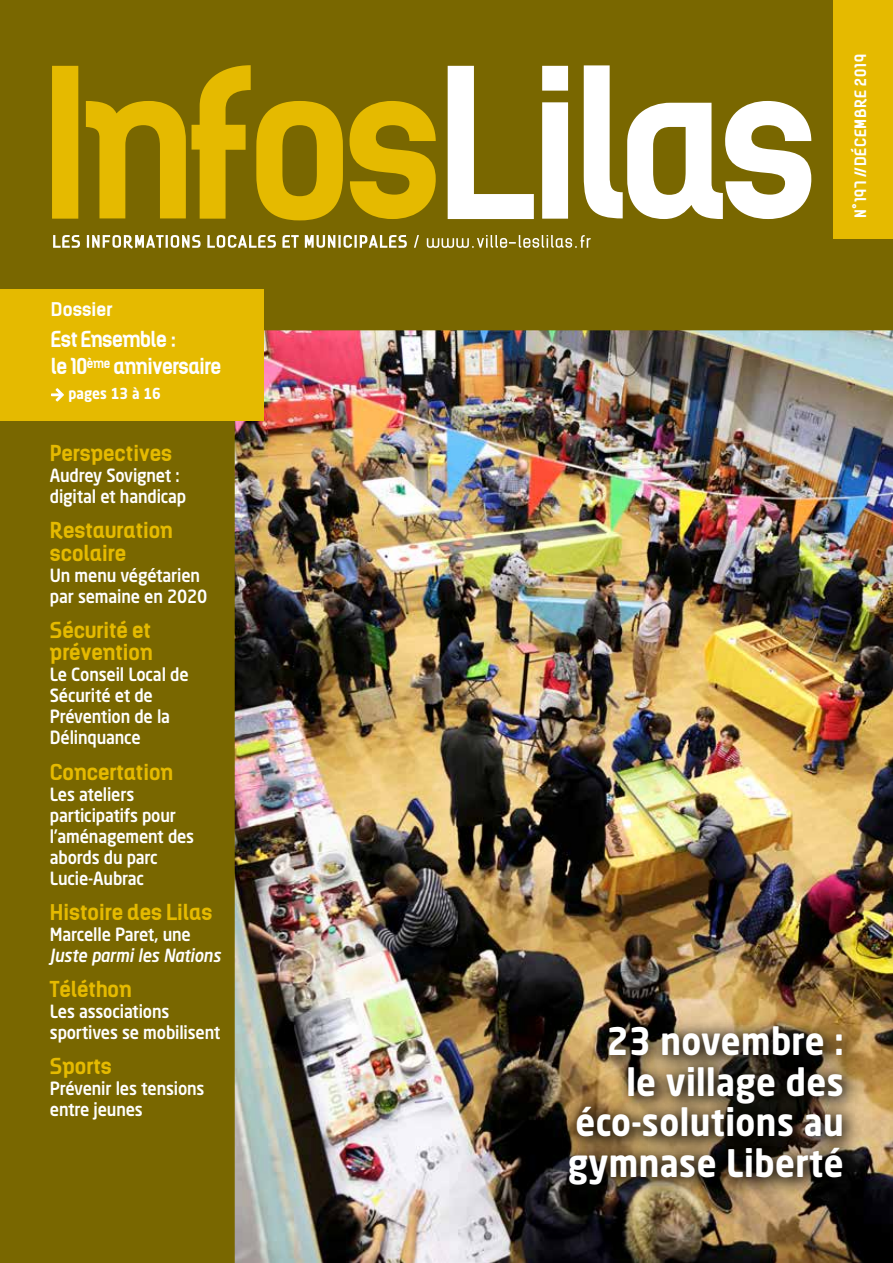
<style>
.page{position:relative;width:893px;height:1263px;background:#fff}
.page>*{position:absolute;margin:0;border:0;box-sizing:border-box;transform-origin:0 0}
.t1{font:700 37.5px/40.5px "Neo Sans Std";letter-spacing:.015em;color:#fff;text-align:right;scale:.9 1}
.t2{font:700 21px/22.5px "Kelson";color:#e5ba00}
.t3{font:700 21px/27px "Kelson";letter-spacing:-.02em;color:#fff;scale:.94 1}
.t4{font:500 18px/21px "Neo Sans Std";letter-spacing:-.01em;color:#fff;scale:.9 1}
.t5{font:italic 500 18px "Neo Sans Std";letter-spacing:-.01em;color:#fff;scale:.9 1}
.t6{font:700 18px "Kelson";letter-spacing:.005em;color:#fff}
.t7{font:700 15px "Kelson";letter-spacing:.05em;color:#fff}
.t8{font:700 15px "Neo Sans Std";color:#fff;scale:.9 1}
</style>
<div class="page">
<img style="left:0;top:0;width:893px;height:1263px">
<div style="left:833px;top:0;width:60px;height:238px;background:#e5ba00"></div>
<svg style="left:53px;top:235px;width:538px;height:14px"></svg>
<svg style="left:52px;top:65px;width:384px;height:155px;background:#ae9000"></svg>
<svg style="left:448px;top:65px;width:363px;height:154px"></svg>
<div style="left:554px;top:1011px;width:309px;height:194px;background:#000;opacity:.74"></div>
<div style="left:0;top:290px;width:263px;height:131px;background:#e5ba00"></div>
<svg style="left:51px;top:388px;width:13px;height:14px"></svg>
<p class="t6" style="left:51px;top:297px;width:63px">Dossier</p>
<p class="t3" style="left:51px;top:325px;width:183px">Est Ensemble :<br>le 10<sup>ème</sup> anniversaire</p>
<p class="t8" style="left:68px;top:384px;width:104px">pages 13 à 16</p>
<p class="t2" style="left:50px;top:441px;width:124px">Perspectives</p>
<p class="t4" style="left:50px;top:464px;width:153px">Audrey Sovignet : digital et handicap</p>
<p class="t2" style="left:50px;top:518px;width:124px">Restauration scolaire</p>
<p class="t4" style="left:50px;top:564px;width:177px">Un menu végétarien par semaine en 2020</p>
<p class="t2" style="left:50px;top:618px;width:104px">Sécurité et prévention</p>
<p class="t4" style="left:50px;top:664px;width:156px">Le Conseil Local de<br>Sécurité et de<br>Prévention de la<br>Délinquance</p>
<p class="t2" style="left:50px;top:759px;width:125px">Concertation</p>
<p class="t4" style="left:50px;top:783px;width:162px">Les ateliers participatifs pour l’aménagement des abords du parc<br>Lucie-Aubrac</p>
<p class="t2" style="left:50px;top:900px;width:164px">Histoire des Lilas</p>
<p class="t4" style="left:50px;top:923px;width:158px">Marcelle Paret, une</p>
<p class="t5" style="left:50px;top:944px;width:191px">Juste parmi les Nations</p>
<p class="t2" style="left:50px;top:977px;width:83px">Téléthon</p>
<p class="t4" style="left:50px;top:1000px;width:191px">Les associations sportives se mobilisent</p>
<p class="t2" style="left:50px;top:1054px;width:63px">Sports</p>
<p class="t4" style="left:50px;top:1078px;width:173px">Prévenir les tensions entre jeunes</p>
<p class="t7" style="left:850px;top:218px;width:165px;rotate:-90deg">N°197 //DÉCEMBRE 2019</p>
<h1 class="t1" style="left:568px;top:1020px;width:308px">23 novembre : le village des éco-solutions au gymnase Liberté</h1>
</div>
